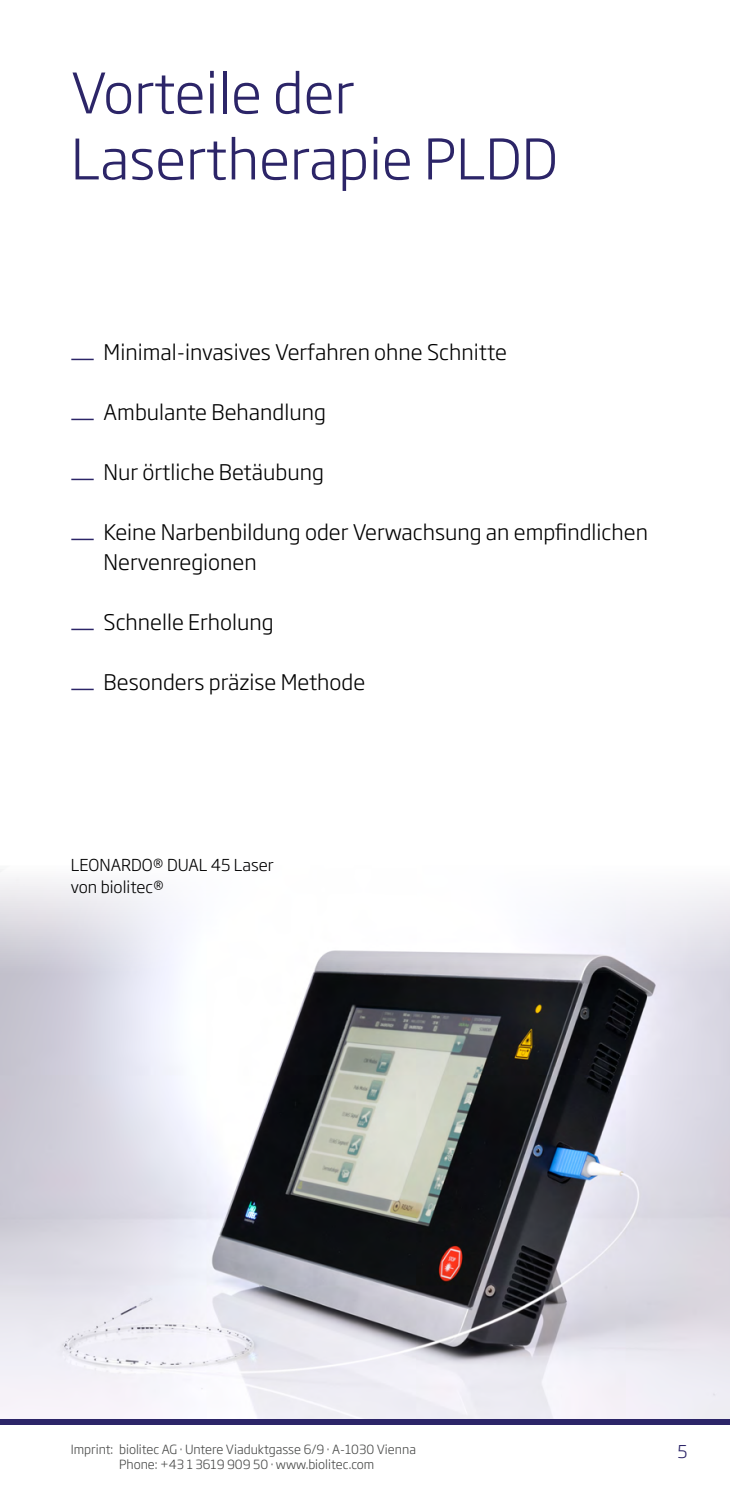
<style>
.page{position:relative;width:730px;height:1489px;background:#fff}
.page>*{position:absolute;margin:0;border:0;box-sizing:border-box;transform-origin:0 0}
.t1{font:300 55px/66px "Soho Gothic Pro";color:#2c2568}
.t2{font:300 21.25px/30px "Soho Gothic Pro";color:#000}
.t3{font:300 17.5px "Soho Gothic Pro";color:#2c2568}
.t4{font:300 16.25px/22.5px "Soho Gothic Pro";color:#000}
.t5{font:300 12.5px/15px "Soho Gothic Pro";color:#474847;text-align:center}
.s1{font-size:32px;color:#2c2568}
</style>
<div class="page">
<img style="left:0;top:869px;width:730px;height:549px">
<div style="left:0;top:1418px;width:730px;height:6px;background:#2c2568"></div>
<h1 class="t1" style="left:71px;top:57px;width:489px">Vorteile der<br>Lasertherapie PLDD</h1>
<p class="t2" style="left:72px;top:336px;width:437px"><span class="s1">_</span> Minimal-invasives Verfahren ohne Schnitte</p>
<p class="t2" style="left:72px;top:396px;width:256px"><span class="s1">_</span> Ambulante Behandlung</p>
<p class="t2" style="left:72px;top:456px;width:254px"><span class="s1">_</span> Nur örtliche Betäubung</p>
<p class="t2" style="left:104px;top:516px;width:546px;text-indent:-32px"><span class="s1">_</span> Keine Narbenbildung oder Verwachsung an empfindlichen<br>Nervenregionen</p>
<p class="t2" style="left:72px;top:606px;width:204px"><span class="s1">_</span> Schnelle Erholung</p>
<p class="t2" style="left:72px;top:666px;width:295px"><span class="s1">_</span> Besonders präzise Methode</p>
<p class="t4" style="left:71px;top:852px;width:204px">LEONARDO® DUAL 45 Laser von biolitec®</p>
<p class="t5" style="left:71px;top:1441px;width:347px">Imprint: biolitec AG · Untere Viaduktgasse 6/9 · A-1030 Vienna<br>Phone: +43 1 3619 909 50 · www.biolitec.com</p>
<p class="t3" style="left:678px;top:1437px;width:12px">5</p>
</div>
